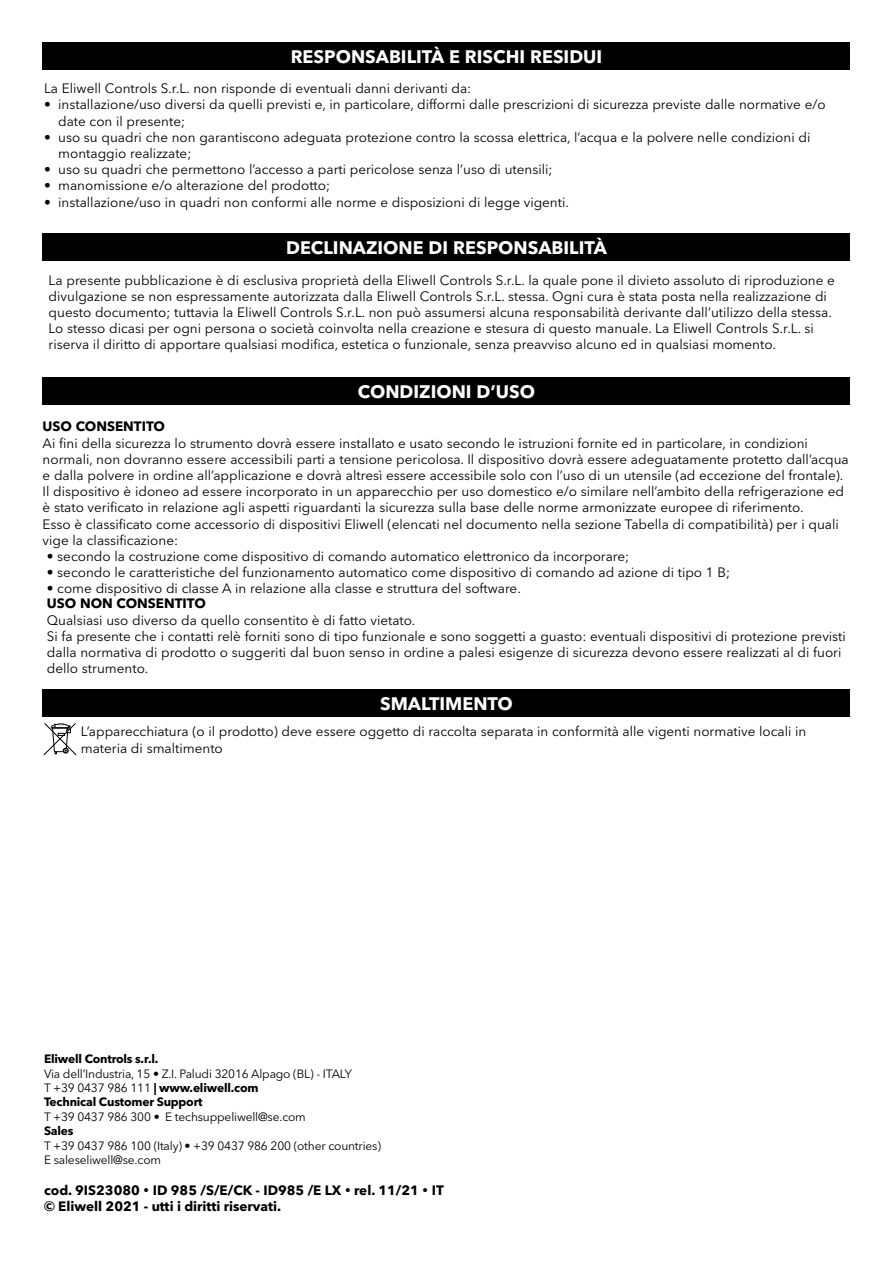
<style>
.page{position:relative;width:893px;height:1263px;background:#fff}
.page>*{position:absolute;margin:0;border:0;box-sizing:border-box;transform-origin:0 0}
.t1{font:700 18px "Avenir Next LT Pro";color:#fff}
.t2{font:13.5px/16.2px "Avenir Next LT Pro";color:#000}
.t3{font:700 13.5px/16.2px "Avenir Next LT Pro";color:#000}
.t4{font:12px/14.4px "Avenir Next LT Pro";letter-spacing:-.015em;color:#000}
.t5{font:700 12px "Avenir Next LT Pro";letter-spacing:-.015em;color:#000}
.s1{font-weight:700}
</style>
<div class="page">
<svg style="left:43px;top:723px;width:34px;height:33px"></svg>
<div style="left:43px;top:43px;width:807px;height:27px;background:#000"></div>
<div style="left:43px;top:234px;width:807px;height:27px;background:#000"></div>
<div style="left:43px;top:377px;width:807px;height:28px;background:#000"></div>
<div style="left:43px;top:689px;width:807px;height:28px;background:#000"></div>
<h1 class="t1" style="left:291px;top:46px;width:313px">RESPONSABILITÀ E RISCHI RESIDUI</h1>
<p class="t2" style="left:44px;top:80px;width:429px">La Eliwell Controls S.r.L. non risponde di eventuali danni derivanti da:</p>
<p class="t2" style="left:58px;top:96px;width:769px;text-indent:-14px">• installazione/uso diversi da quelli previsti e, in particolare, difformi dalle prescrizioni di sicurezza previste dalle normative e/o date con il presente;</p>
<p class="t2" style="left:58px;top:129px;width:754px;text-indent:-14px">• uso su quadri che non garantiscono adeguata protezione contro la scossa elettrica, l’acqua e la polvere nelle condizioni di montaggio realizzate;</p>
<p class="t2" style="left:44px;top:161px;width:510px">• uso su quadri che permettono l’accesso a parti pericolose senza l’uso di utensili;</p>
<p class="t2" style="left:44px;top:177px;width:288px">• manomissione e/o alterazione del prodotto;</p>
<p class="t2" style="left:44px;top:194px;width:526px">• installazione/uso in quadri non conformi alle norme e disposizioni di legge vigenti.</p>
<h1 class="t1" style="left:286px;top:237px;width:322px">DECLINAZIONE DI RESPONSABILITÀ</h1>
<p class="t2" style="left:49px;top:272px;width:788px">La presente pubblicazione è di esclusiva proprietà della Eliwell Controls S.r.L. la quale pone il divieto assoluto di riproduzione e divulgazione se non espressamente autorizzata dalla Eliwell Controls S.r.L. stessa. Ogni cura è stata posta nella realizzazione di questo documento; tuttavia la Eliwell Controls S.r.L. non può assumersi alcuna responsabilità derivante dall’utilizzo della stessa.<br>Lo stesso dicasi per ogni persona o società coinvolta nella creazione e stesura di questo manuale. La Eliwell Controls S.r.L. si riserva il diritto di apportare qualsiasi modifica, estetica o funzionale, senza preavviso alcuno ed in qualsiasi momento.</p>
<h1 class="t1" style="left:358px;top:381px;width:179px">CONDIZIONI D’USO</h1>
<p class="t3" style="left:43px;top:418px;width:124px">USO CONSENTITO</p>
<p class="t2" style="left:43px;top:435px;width:808px">Ai fini della sicurezza lo strumento dovrà essere installato e usato secondo le istruzioni fornite ed in particolare, in condizioni normali, non dovranno essere accessibili parti a tensione pericolosa. Il dispositivo dovrà essere adeguatamente protetto dall’acqua e dalla polvere in ordine all’applicazione e dovrà altresì essere accessibile solo con l’uso di un utensile (ad eccezione del frontale).<br>Il dispositivo è idoneo ad essere incorporato in un apparecchio per uso domestico e/o similare nell’ambito della refrigerazione ed è stato verificato in relazione agli aspetti riguardanti la sicurezza sulla base delle norme armonizzate europee di riferimento.<br>Esso è classificato come accessorio di dispositivi Eliwell (elencati nel documento nella sezione Tabella di compatibilità) per i quali vige la classificazione:</p>
<p class="t2" style="left:47px;top:548px;width:584px">• secondo la costruzione come dispositivo di comando automatico elettronico da incorporare;</p>
<p class="t2" style="left:47px;top:564px;width:685px">• secondo le caratteristiche del funzionamento automatico come dispositivo di comando ad azione di tipo 1 B;</p>
<p class="t2" style="left:47px;top:581px;width:475px">• come dispositivo di classe A in relazione alla classe e struttura del software.</p>
<p class="t3" style="left:47px;top:595px;width:160px">USO NON CONSENTITO</p>
<p class="t2" style="left:47px;top:612px;width:801px">Qualsiasi uso diverso da quello consentito è di fatto vietato.<br>Si fa presente che i contatti relè forniti sono di tipo funzionale e sono soggetti a guasto: eventuali dispositivi di protezione previsti dalla normativa di prodotto o suggeriti dal buon senso in ordine a palesi esigenze di sicurezza devono essere realizzati al di fuori dello strumento.</p>
<h1 class="t1" style="left:380px;top:693px;width:134px">SMALTIMENTO</h1>
<p class="t2" style="left:81px;top:724px;width:727px">L’apparecchiatura (o il prodotto) deve essere oggetto di raccolta separata in conformità alle vigenti normative locali in materia di smaltimento</p>
<p class="t5" style="left:44px;top:1052px;width:116px">Eliwell Controls s.r.l.</p>
<p class="t4" style="left:44px;top:1066px;width:309px">Via dell’Industria, 15 • Z.I. Paludi 32016 Alpago (BL) - ITALY<br>T +39 0437 986 111 <span class="s1">| www.eliwell.com<br>Technical Customer Support</span></p>
<p class="t4" style="left:44px;top:1109px;width:263px">T +39 0437 986 300 • E techsuppeliwell@se.com</p>
<p class="t5" style="left:44px;top:1124px;width:31px">Sales</p>
<p class="t4" style="left:44px;top:1138px;width:338px">T +39 0437 986 100 (Italy) • +39 0437 986 200 (other countries)<br>E saleseliwell@se.com</p>
<p class="t3" style="left:44px;top:1182px;width:401px">cod. 9IS23080 • ID 985 /S/E/CK - ID985 /E LX • rel. 11/21 • IT © Eliwell 2021 - utti i diritti riservati.</p>
</div>
